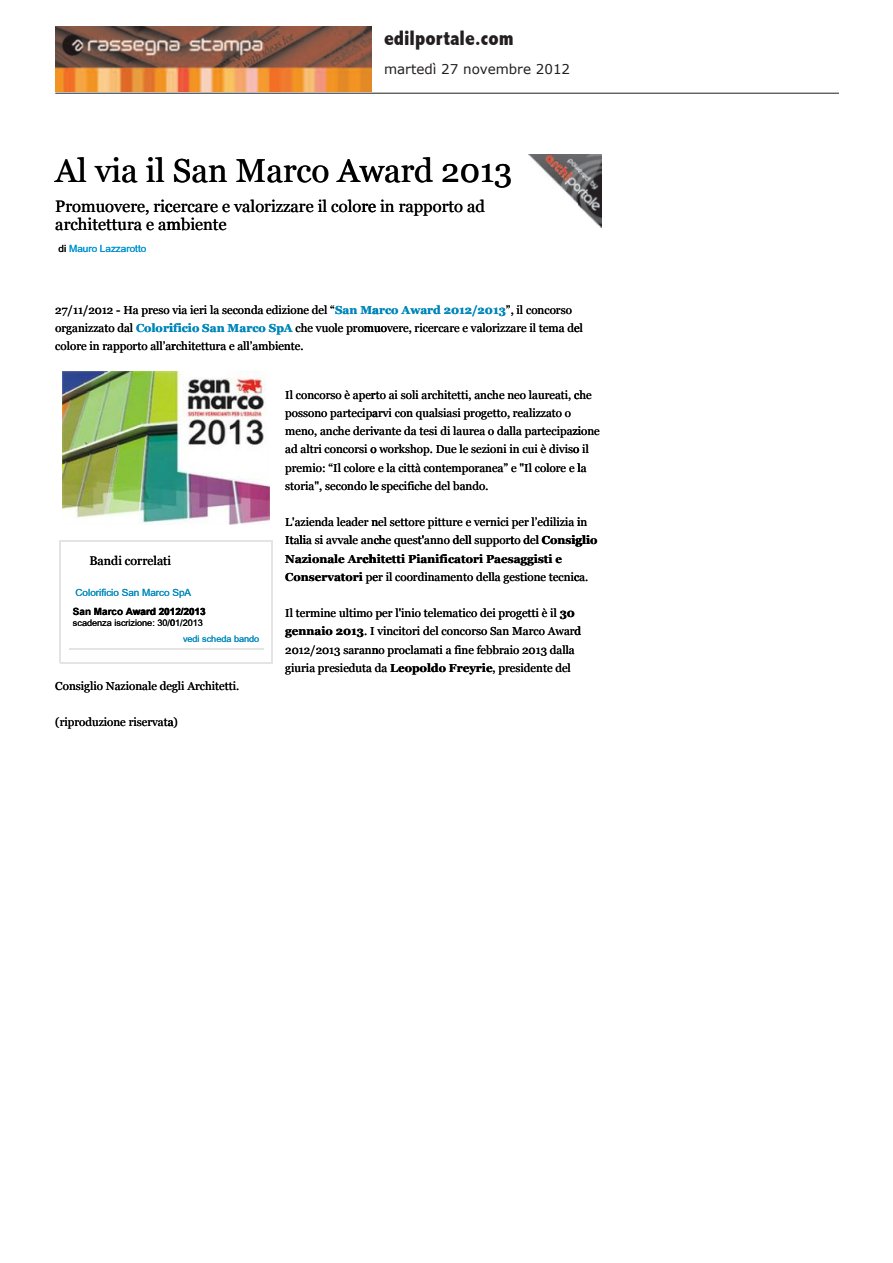
<style>
.page{position:relative;width:893px;height:1263px;background:#fff}
.page>*{position:absolute;margin:0;border:0;box-sizing:border-box;transform-origin:0 0}
.t1{font:33.15px "Georgia";color:#000}
.t2{font:800 condensed 21px "Abadi";color:#231f20}
.t3{font:16.5px/18.1px "Georgia";color:#000}
.t4{font:13.5px "Verdana";color:#231f20}
.t5{font:12.45px "Georgia";color:#000}
.t6{font:11.55px/18.1px "Georgia";color:#000}
.t7{font:9.9px "Arial";color:#0584b8}
.t8{font:700 9.9px "Arial";color:#000}
.t9{font:9.9px "Arial";color:#008ac7}
.t10{font:9.15px "Arial";color:#000}
.t11{font:9.15px "Arial";color:#0584b8}
.s1{color:#000}
.s2{font-weight:700;color:#0584b8}
.s3{font-weight:700}
</style>
<div class="page">
<img style="left:56px;top:27px;width:315px;height:65px">
<hr style="left:55px;top:93px;width:784px;height:1px;background:#231f20">
<hr style="left:59px;top:541px;width:213px;height:1px;background:#e4e4e4">
<hr style="left:272px;top:541px;width:1px;height:121px;background:#e4e4e4">
<hr style="left:61px;top:662px;width:212px;height:1px;background:#e4e4e4">
<hr style="left:59px;top:542px;width:2px;height:121px;background:#e4e4e4">
<hr style="left:69px;top:648px;width:194px;height:2px;background:#e4e4e4">
<img style="left:63px;top:371px;width:207px;height:154px">
<img style="left:529px;top:154px;width:72px;height:73px">
<h2 class="t2" style="left:384px;top:27px;width:131px">edilportale.com</h2>
<p class="t4" style="left:384px;top:60px;width:188px">martedì 27 novembre 2012</p>
<h1 class="t1" style="left:55px;top:152px;width:459px">Al via il San Marco Award 2013</h1>
<h3 class="t3" style="left:55px;top:197px;width:431px">Promuovere, ricercare e valorizzare il colore in rapporto ad architettura e ambiente</h3>
<p class="t9" style="left:59px;top:244px;width:89px"><span class="s1">di</span> Mauro Lazzarotto</p>
<p class="t6" style="left:55px;top:301px;width:529px">27/11/2012 - Ha preso via ieri la seconda edizione del “<span class="s2">San Marco Award 2012/2013</span>”, il concorso organizzato dal <span class="s2">Colorificio San Marco SpA</span> che vuole promuovere, ricercare e valorizzare il tema del</p>
<p class="t6" style="left:55px;top:337px;width:250px">colore in rapporto all’architettura e all’ambiente.</p>
<p class="t6" style="left:285px;top:386px;width:316px">Il concorso è aperto ai soli architetti, anche neo laureati, che possono parteciparvi con qualsiasi progetto, realizzato o meno, anche derivante da tesi di laurea o dalla partecipazione ad altri concorsi o workshop. Due le sezioni in cui è diviso il premio: “Il colore e la città contemporanea” e "Il colore e la storia", secondo le specifiche del bando.</p>
<p class="t6" style="left:285px;top:513px;width:303px">L'azienda leader nel settore pitture e vernici per l’edilizia in</p>
<p class="t5" style="left:90px;top:553px;width:83px">Bandi correlati</p>
<p class="t7" style="left:75px;top:588px;width:117px">Colorificio San Marco SpA</p>
<p class="t8" style="left:73px;top:606px;width:134px">San Marco Award 2012/2013</p>
<p class="t10" style="left:73px;top:619px;width:131px">scadenza iscrizione: 30/01/2013</p>
<p class="t11" style="left:183px;top:634px;width:78px">vedi scheda bando</p>
<p class="t6" style="left:55px;top:677px;width:186px">Consiglio Nazionale degli Architetti.</p>
<p class="t6" style="left:55px;top:713px;width:124px">(riproduzione riservata)</p>
<p class="t6" style="left:285px;top:531px;width:314px">Italia si avvale anche quest'anno dell supporto del <span class="s3">Consiglio<br>Nazionale Architetti Pianificatori Paesaggisti e<br>Conservatori</span> per il coordinamento della gestione tecnica.</p>
<p class="t6" style="left:285px;top:604px;width:297px">Il termine ultimo per l'inio telematico dei progetti è il <span class="s3">30 gennaio 2013</span>. I vincitori del concorso San Marco Award 2012/2013 saranno proclamati a fine febbraio 2013 dalla giuria presieduta da <span class="s3">Leopoldo Freyrie</span>, presidente del</p>
</div>
